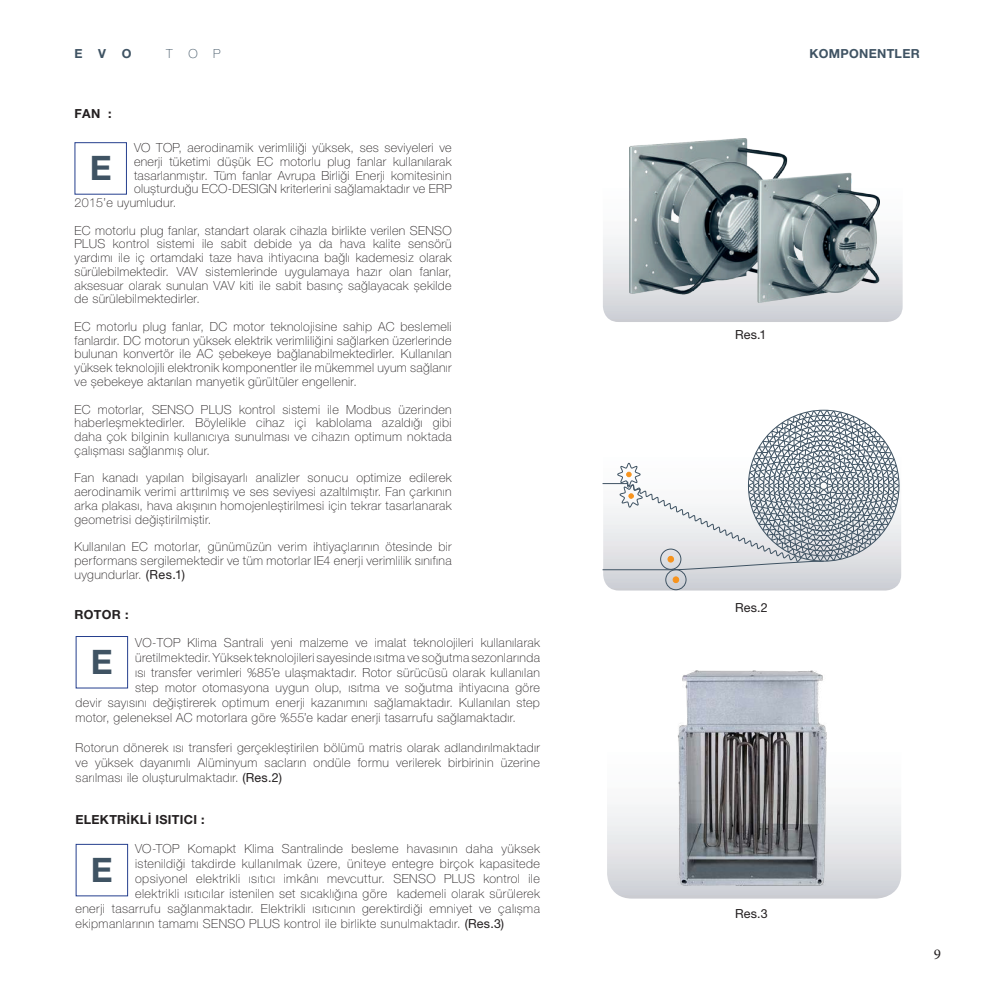
<style>
.page{position:relative;width:993px;height:993px;background:#fff}
.page>*{position:absolute;margin:0;border:0;box-sizing:border-box;transform-origin:0 0}
.t1{font:700 33.75px "Helvetica Neue LT Pro";color:#3f5363}
.t2{font:15px "Minion Pro";color:#231f20}
.t3{font:100 12.5px/13.8px "Helvetica Neue LT Pro";letter-spacing:.03em;color:#231f20;text-align:justify}
.t4{font:700 12.5px "Helvetica Neue LT Pro";letter-spacing:.025em;color:#231f20}
.t5{font:12.5px "Helvetica Neue LT Pro";letter-spacing:.015em;color:#231f20}
.t6{font:700 12.5px "Helvetica Neue LT Pro";letter-spacing:.025em;color:#3f5363}
.t7{font:100 12.5px "Helvetica Neue LT Pro";color:#3f5363}
.s1{font-weight:400}
</style>
<div class="page">
<div style="left:74px;top:142px;width:53px;height:52px;border:1px solid #253f8e"></div>
<svg style="left:603px;top:138px;width:299px;height:184px"></svg>
<img style="left:629px;top:139px;width:250px;height:164px">
<div style="left:76px;top:635px;width:52px;height:53px;border:1px solid #253f8e"></div>
<div style="left:603px;top:471px;width:297px;height:119px;background:#d1d3d9"></div>
<svg style="left:672px;top:576px;width:6px;height:6px"></svg>
<div style="left:672px;top:576px;width:7px;height:7px;border:1px solid #f7931d;border-radius:50%"></div>
<div style="left:665px;top:569px;width:21px;height:21px;border:1px solid #3f5363;border-radius:50%"></div>
<svg style="left:602px;top:411px;width:296px;height:159px"></svg>
<div style="left:76px;top:843px;width:52px;height:53px;border:1px solid #253f8e"></div>
<svg style="left:607px;top:805px;width:293px;height:93px"></svg>
<img style="left:630px;top:670px;width:244px;height:219px">
<p class="t6" style="left:74px;top:45px;width:10px">E</p>
<p class="t6" style="left:98px;top:45px;width:9px">V</p>
<p class="t6" style="left:122px;top:45px;width:11px">O</p>
<p class="t7" style="left:166px;top:46px;width:8px">T</p>
<p class="t7" style="left:188px;top:46px;width:11px">O</p>
<p class="t7" style="left:213px;top:46px;width:9px">P</p>
<p class="t6" style="left:809px;top:45px;width:112px">KOMPONENTLER</p>
<p class="t4" style="left:74px;top:106px;width:39px">FAN :</p>
<p class="t3" style="left:134px;top:141px;width:319px">VO TOP, aerodinamik verimliliği yüksek, ses seviyeleri ve</p>
<p class="t3" style="left:134px;top:154px;width:319px">enerji tüketimi düşük EC motorlu plug fanlar kullanılarak</p>
<p class="t3" style="left:134px;top:168px;width:319px">tasarlanmıştır. Tüm fanlar Avrupa Birliği Enerji komitesinin</p>
<p class="t3" style="left:134px;top:182px;width:319px">oluşturduğu ECO-DESIGN kriterlerini sağlamaktadır ve ERP</p>
<p class="t3" style="left:74px;top:196px;width:103px">2015’e uyumludur.</p>
<p class="t3" style="left:74px;top:223px;width:378px">EC motorlu plug fanlar, standart olarak cihazla birlikte verilen SENSO PLUS kontrol sistemi ile sabit debide ya da hava kalite sensörü yardımı ile iç ortamdaki taze hava ihtiyacına bağlı kademesiz olarak sürülebilmektedir. VAV sistemlerinde uygulamaya hazır olan fanlar, aksesuar olarak sunulan VAV kiti ile sabit basınç sağlayacak şekilde de sürülebilmektedirler.</p>
<p class="t3" style="left:74px;top:319px;width:378px">EC motorlu plug fanlar, DC motor teknolojisine sahip AC beslemeli fanlardır. DC motorun yüksek elektrik verimliliğini sağlarken üzerlerinde bulunan konvertör ile AC şebekeye bağlanabilmektedirler. Kullanılan yüksek teknolojili elektronik komponentler ile mükemmel uyum sağlanır ve şebekeye aktarılan manyetik gürültüler engellenir.</p>
<p class="t3" style="left:74px;top:402px;width:378px">EC motorlar, SENSO PLUS kontrol sistemi ile Modbus üzerinden haberleşmektedirler. Böylelikle cihaz içi kablolama azaldığı gibi daha çok bilginin kullanıcıya sunulması ve cihazın optimum noktada çalışması sağlanmış olur.</p>
<p class="t3" style="left:74px;top:471px;width:378px">Fan kanadı yapılan bilgisayarlı analizler sonucu optimize edilerek aerodinamik verimi arttırılmış ve ses seviyesi azaltılmıştır. Fan çarkının arka plakası, hava akışının homojenleştirilmesi için tekrar tasarlanarak geometrisi değiştirilmiştir.</p>
<p class="t3" style="left:74px;top:539px;width:378px">Kullanılan EC motorlar, günümüzün verim ihtiyaçlarının ötesinde bir performans sergilemektedir ve tüm motorlar IE4 enerji verimlilik sınıfına uygundurlar. <span class="s1">(Res.1)</span></p>
<h1 class="t1" style="left:90px;top:147px;width:23px">E</h1>
<p class="t4" style="left:74px;top:606px;width:55px">ROTOR :</p>
<p class="t3" style="left:135px;top:635px;width:406px">VO-TOP Klima Santrali yeni malzeme ve imalat teknolojileri kullanılarak</p>
<p class="t3" style="left:135px;top:650px;width:406px">üretilmektedir. Yüksek teknolojileri sayesinde ısıtma ve soğutma sezonlarında</p>
<p class="t3" style="left:135px;top:665px;width:406px">ısı transfer verimleri %85’e ulaşmaktadır. Rotor sürücüsü olarak kullanılan</p>
<p class="t3" style="left:135px;top:680px;width:406px">step motor otomasyona uygun olup, ısıtma ve soğutma ihtiyacına göre</p>
<p class="t3" style="left:76px;top:695px;width:465px">devir sayısını değiştirerek optimum enerji kazanımını sağlamaktadır. Kullanılan step</p>
<p class="t3" style="left:76px;top:710px;width:442px">motor, geleneksel AC motorlara göre %55’e kadar enerji tasarrufu sağlamaktadır.</p>
<p class="t3" style="left:76px;top:739px;width:465px;line-height:15px">Rotorun dönerek ısı transferi gerçekleştirilen bölümü matris olarak adlandırılmaktadır ve yüksek dayanımlı Alüminyum sacların ondüle formu verilerek birbirinin üzerine sarılması ile oluşturulmaktadır. <span class="s1">(Res.2)</span></p>
<h1 class="t1" style="left:91px;top:641px;width:23px">E</h1>
<p class="t4" style="left:75px;top:812px;width:131px">ELEKTRİKLİ ISITICI :</p>
<p class="t3" style="left:135px;top:841px;width:406px">VO-TOP Komapkt Klima Santralinde besleme havasının daha yüksek</p>
<p class="t3" style="left:135px;top:856px;width:406px">istenildiği takdirde kullanılmak üzere, üniteye entegre birçok kapasitede</p>
<p class="t3" style="left:135px;top:871px;width:406px">opsiyonel elektrikli ısıtıcı imkânı mevcuttur. SENSO PLUS kontrol ile</p>
<p class="t3" style="left:135px;top:886px;width:406px">elektrikli ısıtıcılar istenilen set sıcaklığına göre kademeli olarak sürülerek</p>
<p class="t3" style="left:75px;top:901px;width:466px">enerji tasarrufu sağlanmaktadır. Elektrikli ısıtıcının gerektirdiği emniyet ve çalışma</p>
<p class="t3" style="left:75px;top:916px;width:430px">ekipmanlarının tamamı SENSO PLUS kontrol ile birlikte sunulmaktadır. <span class="s1">(Res.3)</span></p>
<h1 class="t1" style="left:91px;top:848px;width:23px">E</h1>
<p class="t5" style="left:734px;top:327px;width:33px">Res.1</p>
<p class="t5" style="left:734px;top:600px;width:34px">Res.2</p>
<p class="t5" style="left:734px;top:906px;width:34px">Res.3</p>
<p class="t2" style="left:933px;top:943px;width:9px">9</p>
</div>
